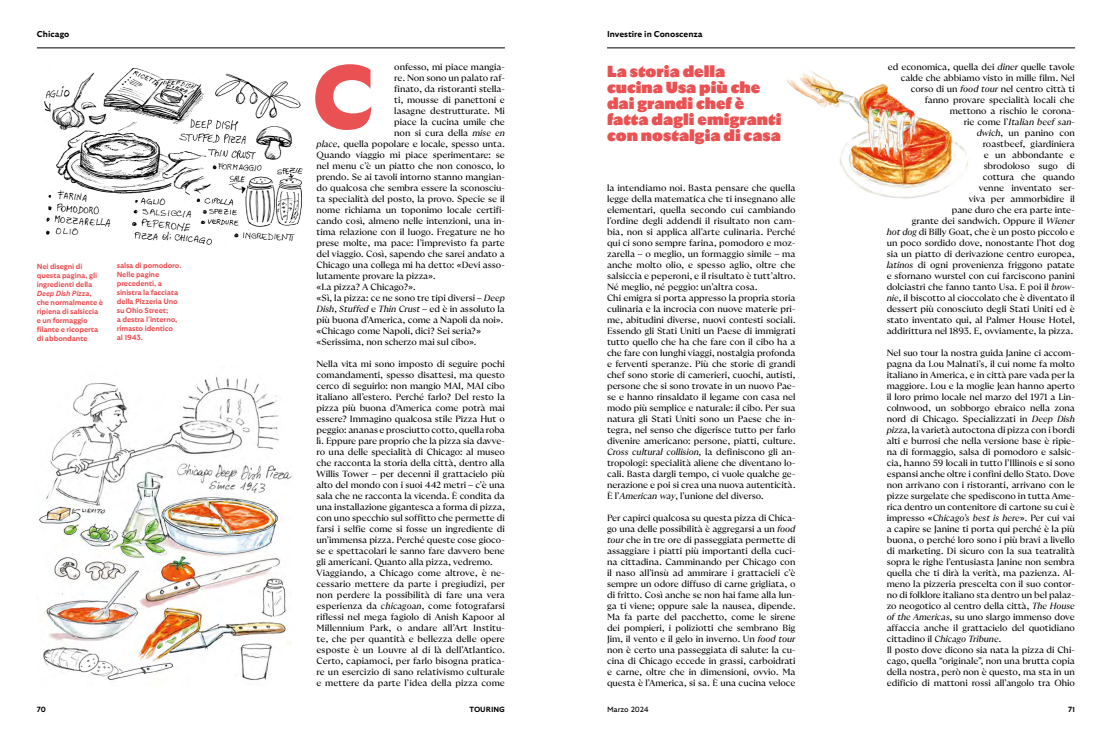
<style>
.page{position:relative;width:1112px;height:729px;background:#fff}
.page>*{position:absolute;margin:0;border:0;box-sizing:border-box;transform-origin:0 0}
.t1{font:900 90px "GT Ultra";color:#ea5153}
.t2{font:900 16px/16px "GT Ultra";color:#ea5153}
.t3{font:9px/11px "GT Ultra Fine";color:#000}
.t4{font:italic 9px "GT Ultra Fine";color:#000}
.t5{font:700 8.5px "GT Ultra";color:#000}
.t6{font:700 7.5px/9px "GT Ultra";letter-spacing:-.02em;color:#ea5153}
.t7{font:700 7.5px "GT Ultra";letter-spacing:-.005em;color:#000}
.t8{font:7.5px "GT Ultra";color:#000}
.s1{font-style:italic}
.s2{font-style:normal}
</style>
<div class="page">
<hr style="left:37px;top:48px;width:468px;height:1px;background:#000">
<hr style="left:607px;top:48px;width:467px;height:1px;background:#000">
<img style="left:39px;top:377px;width:253px;height:305px">
<img style="left:44px;top:68px;width:259px;height:177px">
<img style="left:786px;top:71px;width:182px;height:128px">
<p class="t5" style="left:37px;top:29px;width:34px">Chicago</p>
<p class="t5" style="left:607px;top:29px;width:97px">Investire in Conoscenza</p>
<p class="t6" style="left:37px;top:261px;width:68px">Nei disegni di questa pagina, gli ingredienti della<br><span class="s1">Deep Dish Pizza</span>, che normalmente è ripiena di salsiccia e un formaggio filante e ricoperta di abbondante</p>
<p class="t6" style="left:117px;top:260px;width:66px">salsa di pomodoro.<br>Nelle pagine precedenti, a sinistra la facciata della Pizzeria Uno su Ohio Street;<br>a destra l’interno, rimasto identico<br>al 1943.</p>
<h1 class="t1" style="left:311px;top:48px;width:65px">C</h1>
<p class="t3" style="left:886px;top:61px;width:190px;text-align:right">ed economica, quella dei <span class="s1">diner</span> quelle tavole calde che abbiamo visto in mille film. Nel corso di un <span class="s1">food tour</span> nel centro città ti fanno provare specialità locali che mettono a rischio le corona-<br>rie come l’<span class="s1">Italian beef san-<br>dwich</span>, un panino con<br>roastbeef, giardiniera<br>e un abbondante e<br>sbrodoloso sugo di<br>cottura che quando<br>venne inventato ser-<br>viva per ammorbidire il<br>pane duro che era parte inte-<br>grante dei sandwich. Oppure il <span class="s1">Wiener<br>hot dog</span> di Billy Goat, che è un posto piccolo e un poco sordido dove, nonostante l’hot dog sia un piatto di derivazione centro europea, <span class="s1">latinos</span> di ogni provenienza friggono patate e sfornano wurstel con cui farciscono panini dolciastri che fanno tanto Usa. E poi il <span class="s1">brow&shy;nie</span>, il biscotto al cioccolato che è diventato il dessert più conosciuto degli Stati Uniti ed è stato inventato qui, al Palmer House Hotel, addirittura nel 1893. E, ovviamente, la pizza.</p>
<p class="t3" style="left:886px;top:347px;width:190px">Nel suo tour la nostra guida Janine ci accom&shy;pagna da Lou Malnati’s, il cui nome fa molto italiano in America, e in città pare vada per la maggiore. Lou e la moglie Jean hanno aperto il loro primo locale nel marzo del 1971 a Lin&shy;colnwood, un sobborgo ebraico nella zona nord di Chicago. Specializzati in <span class="s1">Deep Dish pizza</span>, la varietà autoctona di pizza con i bordi alti e burrosi che nella versione base è ripie&shy;na di formaggio, salsa di pomodoro e salsic&shy;cia, hanno 59 locali in tutto l’Illinois e si sono espansi anche oltre i confini dello Stato. Dove non arrivano con i ristoranti, arrivano con le pizze surgelate che spediscono in tutta Ame&shy;rica dentro un contenitore di cartone su cui è impresso «<span class="s1">Chicago’s best is here</span>». Per cui vai a capire se Janine ti porta qui perché è la più buona, o perché loro sono i più bravi a livello di marketing. Di sicuro con la sua teatralità sopra le righe l’entusiasta Janine non sembra quella che ti dirà la verità, ma pazienza. Al&shy;meno la pizzeria prescelta con il suo contor&shy;no di folklore italiano sta dentro un bel palaz&shy;zo neogotico al centro della città, <span class="s1">The House of the Americas</span>, su uno slargo immenso dove affaccia anche il grattacielo del quotidiano cittadino il <span class="s1">Chicago Tribune</span>.<br>Il posto dove dicono sia nata la pizza di Chi&shy;cago, quella “originale”, non una brutta copia della nostra, però non è questo, ma sta in un edificio di mattoni rossi all’angolo tra Ohio</p>
<p class="t3" style="left:394px;top:61px;width:112px">onfesso, mi piace mangia-</p>
<p class="t3" style="left:394px;top:72px;width:112px">re. Non sono un palato raf-</p>
<p class="t3" style="left:394px;top:83px;width:112px">finato, da ristoranti stella-</p>
<p class="t3" style="left:394px;top:94px;width:112px">ti, mousse di panettoni e</p>
<p class="t3" style="left:394px;top:105px;width:112px">lasagne destrutturate. Mi</p>
<p class="t3" style="left:394px;top:116px;width:112px">piace la cucina umile che</p>
<p class="t3" style="left:394px;top:127px;width:112px">non si cura della <span class="s1">mise en</span></p>
<p class="t3" style="left:316px;top:138px;width:190px"><span class="s1">place,</span> quella popolare e locale, spesso unta.</p>
<p class="t3" style="left:316px;top:149px;width:190px">Quando viaggio mi piace sperimentare: se</p>
<p class="t3" style="left:316px;top:160px;width:190px">nel menu c’è un piatto che non conosco, lo</p>
<p class="t3" style="left:316px;top:171px;width:190px">prendo. Se ai tavoli intorno stanno mangian-</p>
<p class="t3" style="left:316px;top:182px;width:190px">do qualcosa che sembra essere la sconosciu-</p>
<p class="t3" style="left:316px;top:193px;width:190px">ta specialità del posto, la provo. Specie se il</p>
<p class="t3" style="left:316px;top:204px;width:190px">nome richiama un toponimo locale certifi-</p>
<p class="t3" style="left:316px;top:215px;width:190px">cando così, almeno nelle intenzioni, una in-</p>
<p class="t3" style="left:316px;top:226px;width:190px">tima relazione con il luogo. Fregature ne ho</p>
<p class="t3" style="left:316px;top:237px;width:190px">prese molte, ma pace: l’imprevisto fa parte</p>
<p class="t3" style="left:316px;top:248px;width:190px">del viaggio. Così, sapendo che sarei andato a</p>
<p class="t3" style="left:316px;top:259px;width:190px">Chicago una collega mi ha detto: «Devi asso-</p>
<p class="t3" style="left:316px;top:270px;width:120px">lutamente provare la pizza».</p>
<p class="t3" style="left:316px;top:281px;width:100px">«La pizza? A Chicago?».</p>
<p class="t3" style="left:316px;top:292px;width:190px">«Sì, la pizza: ce ne sono tre tipi diversi – <span class="s1">Deep</span></p>
<p class="t4" style="left:316px;top:304px;width:190px">Dish<span class="s2">,</span> Stuffed <span class="s2">e</span> Thin Crust <span class="s2">– ed è in assoluto la</span></p>
<p class="t3" style="left:316px;top:314px;width:188px">più buona d’America, come a Napoli da noi».</p>
<p class="t3" style="left:316px;top:325px;width:166px">«Chicago come Napoli, dici? Sei seria?»</p>
<p class="t3" style="left:316px;top:336px;width:161px">«Serissima, non scherzo mai sul cibo».</p>
<p class="t3" style="left:316px;top:358px;width:190px">Nella vita mi sono imposto di seguire pochi comandamenti, spesso disattesi, ma questo cerco di seguirlo: non mangio MAI, MAI cibo italiano all’estero. Perché farlo? Del resto la pizza più buona d’America come potrà mai essere? Immagino qualcosa stile Pizza Hut o peggio: ananas e prosciutto cotto, quella roba lì. Eppure pare proprio che la pizza sia davve&shy;ro una delle specialità di Chicago: al museo che racconta la storia della città, dentro alla Willis Tower – per decenni il grattacielo più alto del mondo con i suoi 442 metri – c’è una sala che ne racconta la vicenda. È condita da una installazione gigantesca a forma di pizza, con uno specchio sul soffitto che permette di farsi i selfie come si fosse un ingrediente di un’immensa pizza. Perché queste cose gioco&shy;se e spettacolari le sanno fare davvero bene gli americani. Quanto alla pizza, vedremo.<br>Viaggiando, a Chicago come altrove, è ne&shy;cessario mettere da parte i pregiudizi, per non perdere la possibilità di fare una vera esperienza da <span class="s1">chicagoan</span>, come fotografarsi riflessi nel mega fagiolo di Anish Kapoor al Millennium Park, o andare all’Art Institu&shy;te, che per quantità e bellezza delle opere esposte è un Louvre al di là dell’Atlantico.<br>Certo, capiamoci, per farlo bisogna pratica&shy;re un esercizio di sano relativismo culturale e mettere da parte l’idea della pizza come</p>
<h2 class="t2" style="left:607px;top:64px;width:176px">La storia della cucina Usa più che dai grandi chef è fatta dagli emigranti con nostalgia di casa</h2>
<p class="t3" style="left:607px;top:182px;width:190px">la intendiamo noi. Basta pensare che quella legge della matematica che ti insegnano alle elementari, quella secondo cui cambiando l’ordine degli addendi il risultato non cam&shy;bia, non si applica all’arte culinaria. Perché qui ci sono sempre farina, pomodoro e moz&shy;zarella – o meglio, un formaggio simile – ma anche molto olio, e spesso aglio, oltre che salsiccia e peperoni, e il risultato è tutt’altro.<br>Né meglio, né peggio: un’altra cosa.<br>Chi emigra si porta appresso la propria storia culinaria e la incrocia con nuove materie pri&shy;me, abitudini diverse, nuovi contesti sociali.<br>Essendo gli Stati Uniti un Paese di immigrati tutto quello che ha che fare con il cibo ha a che fare con lunghi viaggi, nostalgia profonda e ferventi speranze. Più che storie di grandi chef sono storie di camerieri, cuochi, autisti, persone che si sono trovate in un nuovo Pae&shy;se e hanno rinsaldato il legame con casa nel modo più semplice e naturale: il cibo. Per sua natura gli Stati Uniti sono un Paese che in&shy;tegra, nel senso che digerisce tutto per farlo divenire americano: persone, piatti, culture.<br><span class="s1">Cross cultural collision,</span> la definiscono gli an&shy;tropologi: specialità aliene che diventano lo&shy;cali. Basta dargli tempo, ci vuole qualche ge&shy;nerazione e poi si crea una nuova autenticità.<br>È l’<span class="s1">American way</span>, l’unione del diverso.</p>
<p class="t3" style="left:607px;top:512px;width:190px;text-align:justify">Per capirci qualcosa su questa pizza di Chica&shy;go una delle possibilità è aggregarsi a un <span class="s1">food tour</span> che in tre ore di passeggiata permette di assaggiare i piatti più importanti della cuci&shy;na cittadina. Camminando per Chicago con il naso all’insù ad ammirare i grattacieli c’è sempre un odore diffuso di carne grigliata, o di fritto. Così anche se non hai fame alla lun&shy;ga ti viene; oppure sale la nausea, dipende.<br>Ma fa parte del pacchetto, come le sirene dei pompieri, i poliziotti che sembrano Big Jim, il vento e il gelo in inverno. Un <span class="s1">food tour </span>non è certo una passeggiata di salute: la cu&shy;cina di Chicago eccede in grassi, carboidrati e carne, oltre che in dimensioni, ovvio. Ma questa è l’America, si sa. È una cucina veloce</p>
<p class="t7" style="left:37px;top:705px;width:11px">70</p>
<p class="t7" style="left:469px;top:705px;width:37px">TOURING</p>
<p class="t8" style="left:607px;top:705px;width:43px">Marzo 2024</p>
<p class="t7" style="left:1067px;top:705px;width:8px">71</p>
</div>
